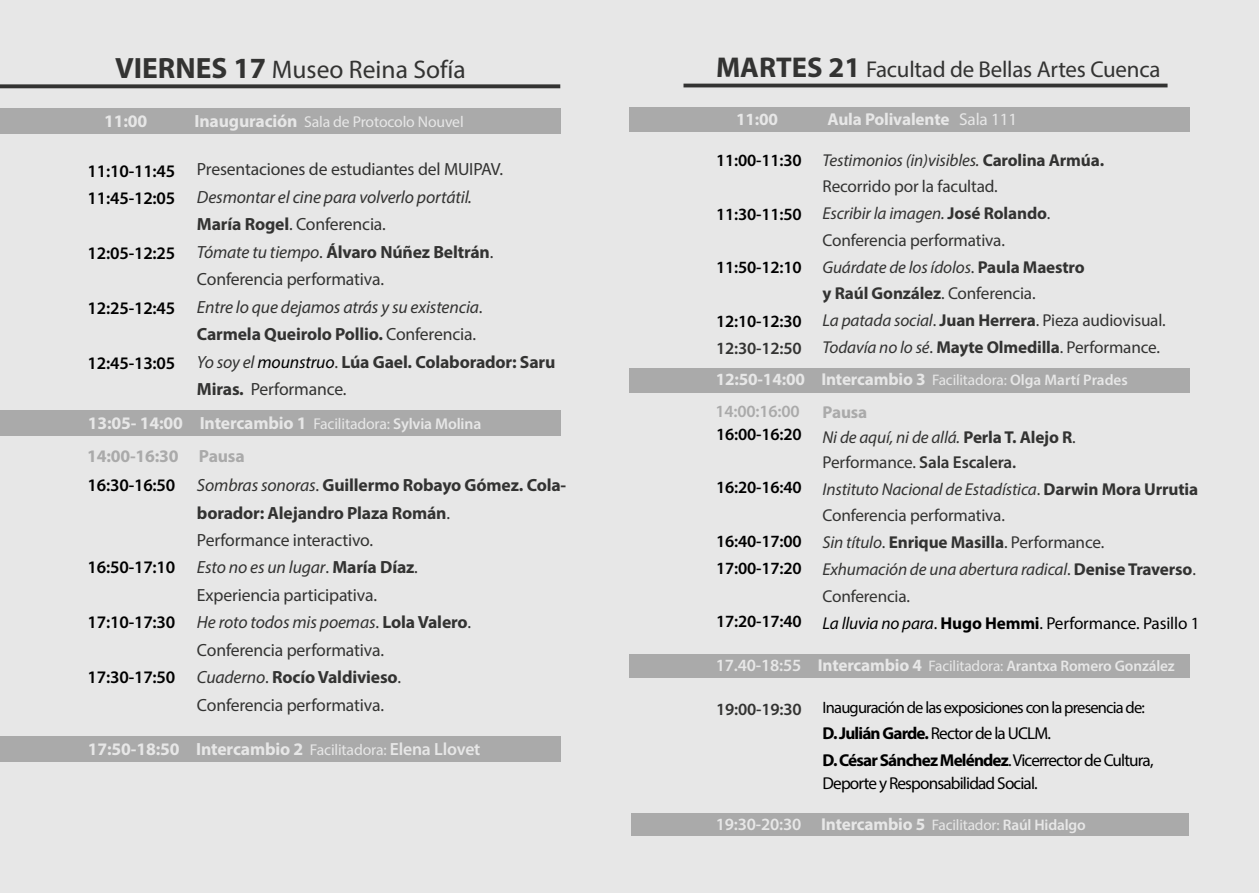
<style>
.page{position:relative;width:1259px;height:893px;background:#e7e7e7}
.page>*{position:absolute;margin:0;border:0;box-sizing:border-box;transform-origin:0 0}
.t1{font:25.5px "Myriad Pro";color:#333332}
.t2{font:22.95px "Myriad Pro";letter-spacing:-.01em;color:#333332}
.t3{font:17.7px/27.5px "Myriad Pro";letter-spacing:-.01em;color:#333332}
.t4{font:italic 17.7px/27.5px "Myriad Pro";letter-spacing:-.01em;color:#333332}
.t5{font:700 17.7px "Myriad Pro";letter-spacing:-.01em;color:#e7e7e7}
.t6{font:600 17.7px/27.5px "Myriad Pro";letter-spacing:-.01em;color:#000}
.t7{font:700 17.7px "Myriad Pro";letter-spacing:-.01em;color:#aaa}
.t8{font:italic 17.25px/26.8px "Myriad Pro";letter-spacing:-.01em;color:#333332}
.t9{font:17.25px/26.8px "Myriad Pro";letter-spacing:-.01em;color:#333332}
.t10{font:700 17.25px "Myriad Pro";letter-spacing:-.01em;color:#e7e7e7}
.t11{font:17.25px/26.8px "Myriad Pro";letter-spacing:-.05em;color:#000}
.t12{font:600 17.25px/26.8px "Myriad Pro";letter-spacing:-.01em;color:#000}
.t13{font:600 17.25px "Myriad Pro";letter-spacing:-.01em;color:#333332}
.t14{font:600 17.25px "Myriad Pro";letter-spacing:-.01em;color:#aaa}
.t15{font:16.5px "Myriad Pro";letter-spacing:-.05em;color:#000}
.t16{font:15.75px "Myriad Pro";letter-spacing:-.01em;color:#e7e7e7}
.t17{font:600 15.3px "Myriad Pro";letter-spacing:-.01em;color:#e7e7e7}
.s1{font-weight:700;font-size:29.4px}
.s2{font-weight:700;font-size:17.7px}
.s3{font-weight:700;font-style:normal}
.s4{font-style:normal}
.s5{color:#000}
.s6{font-weight:400;font-size:15.75px}
.s7{font-weight:600;font-size:15.75px}
.s8{font-style:italic}
.s9{font-weight:700}
.s10{font-weight:600}
.s11{font-weight:700;font-size:28.65px}
.s12{font-weight:400}
.s13{font-weight:400;font-size:15.3px}
.s14{font-weight:600;font-size:15.3px}
.s15{font-weight:700;font-style:normal;color:#aaa}
.s16{font-weight:600;font-style:normal}
.s17{font-style:normal;color:#000}
.s18{font-weight:700;font-style:normal;color:#000}
.s19{font-size:17.25px}
.s20{font-weight:700;font-size:17.25px}
</style>
<div class="page">
<div style="left:0;top:109px;width:560px;height:25px;background:#aaa"></div>
<div style="left:0;top:736px;width:560px;height:25px;background:#aaa"></div>
<div style="left:0;top:411px;width:560px;height:25px;background:#aaa"></div>
<svg style="left:0;top:84px;width:560px;height:4px;fill:#333332"></svg>
<div style="left:629px;top:368px;width:561px;height:24px;background:#aaa"></div>
<div style="left:629px;top:655px;width:561px;height:23px;background:#aaa"></div>
<div style="left:629px;top:107px;width:561px;height:25px;background:#aaa"></div>
<div style="left:631px;top:813px;width:558px;height:23px;background:#aaa"></div>
<hr style="left:683px;top:84px;width:484px;height:3px;background:#333332">
<h1 class="t1" style="left:115px;top:54px;width:352px"><span class="s1">VIERNES 17</span> Museo Reina Sofía</h1>
<p class="t5" style="left:104px;top:109px;width:45px">11:00</p>
<p class="t16" style="left:194px;top:112px;width:271px"><span class="s2">Inauguración</span> Sala de Protocolo Nouvel</p>
<p class="t6" style="left:87px;top:157px;width:89px">11:10-11:45<br>11:45-12:05</p>
<p class="t6" style="left:87px;top:239px;width:89px">12:05-12:25</p>
<p class="t6" style="left:87px;top:294px;width:89px">12:25-12:45</p>
<p class="t6" style="left:87px;top:349px;width:89px">12:45-13:05</p>
<p class="t3" style="left:197px;top:155px;width:308px">Presentaciones de estudiantes del MUIPAV.</p>
<p class="t4" style="left:197px;top:183px;width:360px">Desmontar el cine para volverlo portátil.<br><span class="s3">María Rogel</span><span class="s4">. Conferencia.<br></span>Tómate tu tiempo<span class="s4">.</span> <span class="s3">Álvaro Núñez Beltrán</span><span class="s4">.<br>Conferencia performativa.<br></span>Entre lo que dejamos atrás y su existencia<span class="s4">.<br></span><span class="s3">Carmela Queirolo Pollio.</span> <span class="s4">Conferencia.<br></span>Yo soy el <span class="s5">mounstruo</span><span class="s4">.</span> <span class="s3">Lúa Gael. Colaborador: Saru Miras.</span> <span class="s4">Performance.</span></p>
<p class="t5" style="left:88px;top:411px;width:395px">13:05- 14:00 Intercambio 1 <span class="s6">Facilitadora:</span> <span class="s7">Sylvia Molina</span></p>
<p class="t7" style="left:87px;top:445px;width:159px">14:00-16:30 Pausa</p>
<p class="t6" style="left:87px;top:471px;width:89px">16:30-16:50</p>
<p class="t6" style="left:87px;top:553px;width:89px">16:50-17:10</p>
<p class="t6" style="left:87px;top:608px;width:89px">17:10-17:30</p>
<p class="t6" style="left:87px;top:663px;width:89px">17:30-17:50</p>
<p class="t3" style="left:197px;top:471px;width:371px"><span class="s8">Sombras sonoras</span>. <span class="s9">Guillermo Robayo Gómez. Cola&shy;borador: Alejandro Plaza Román</span>.<br>Performance interactivo.<br><span class="s8">Esto no es un lugar</span>. <span class="s9">María Díaz</span>.<br>Experiencia participativa.<br><span class="s8">He roto todos mis poemas</span>. <span class="s9">Lola Valero</span>.<br>Conferencia performativa.<br><span class="s8">Cuaderno</span>. <span class="s9">Rocío Valdivieso</span>.<br>Conferencia performativa.</p>
<p class="t5" style="left:88px;top:737px;width:394px">17:50-18:50 Intercambio 2 <span class="s6">Facilitadora:</span> <span class="s10">Elena Llovet</span></p>
<p class="t2" style="left:716px;top:55px;width:446px"><span class="s11">MARTES 21</span> Facultad de Bellas Artes Cuenca</p>
<p class="t10" style="left:736px;top:108px;width:44px">11:00</p>
<p class="t10" style="left:827px;top:108px;width:191px">Aula Polivalente <span class="s12">Sala 111</span></p>
<p class="t12" style="left:716px;top:147px;width:87px">11:00-11:30</p>
<p class="t12" style="left:716px;top:200px;width:87px">11:30-11:50</p>
<p class="t12" style="left:716px;top:254px;width:87px">11:50-12:10</p>
<p class="t12" style="left:716px;top:307px;width:87px">12:10-12:30</p>
<p class="t13" style="left:716px;top:337px;width:87px">12:30-12:50</p>
<p class="t9" style="left:822px;top:146px;width:345px"><span class="s8">Testimonios (in)visibles.</span> <span class="s9">Carolina Armúa.<br></span>Recorrido por la facultad.<br><span class="s8">Escribir la imagen.</span> <span class="s9">José Rolando</span>.<br>Conferencia performativa.<br><span class="s8">Guárdate de los ídolos</span>. <span class="s9">Paula Maestro<br>y Raúl González</span>. Conferencia.<br><span class="s8">La patada social</span>. <span class="s9">Juan Herrera</span>. Pieza audiovisual.<br><span class="s8">Todavía no lo sé</span>. <span class="s9">Mayte Olmedilla</span>. Performance.</p>
<p class="t10" style="left:716px;top:368px;width:414px">12:50-14:00 Intercambio 3 <span class="s13">Facilitadora:</span> <span class="s14">Olga Martí Prades</span></p>
<p class="t14" style="left:715px;top:401px;width:86px">14:00:16:00</p>
<p class="t12" style="left:716px;top:420px;width:87px">16:00-16:20</p>
<p class="t12" style="left:716px;top:474px;width:87px">16:20-16:40</p>
<p class="t12" style="left:716px;top:527px;width:87px">16:40-17:00<br>17:00-17:20</p>
<p class="t12" style="left:716px;top:608px;width:87px">17:20-17:40</p>
<p class="t8" style="left:822px;top:400px;width:255px;line-height:24.9px"><span class="s15">Pausa<br></span>Ni de aquí, ni de allá. <span class="s3">Perla T. Alejo R</span><span class="s4">.<br>Performance.</span> <span class="s16">Sala Escalera.</span></p>
<p class="t8" style="left:822px;top:475px;width:378px">Instituto Nacional de Estadística<span class="s4">.</span> <span class="s3">Darwin Mora Urrutia </span><span class="s4">Conferencia performativa.<br></span>Sin título<span class="s4">.</span> <span class="s3">Enrique Masilla</span><span class="s4">. Performance.<br></span>Exhumación de una abertura radical<span class="s4">.</span> <span class="s3">Denise Traverso</span><span class="s4">.<br>Conferencia.<br></span><span class="s5">La lluvia no para</span><span class="s17">.</span> <span class="s18">Hugo Hemmi</span><span class="s17">. Performance. Pasillo 1</span></p>
<p class="t17" style="left:716px;top:656px;width:460px"><span class="s19">17.40-18:55</span> <span class="s20">Intercambio 4</span> <span class="s12">Facilitadora:</span> Arantxa Romero González</p>
<p class="t13" style="left:716px;top:699px;width:87px">19:00-19:30</p>
<p class="t15" style="left:822px;top:697px;width:324px">Inauguración de las exposiciones con la presencia de:</p>
<p class="t11" style="left:822px;top:720px;width:332px"><span class="s9">D. Julián Garde.</span> Rector de la UCLM.<br><span class="s9">D. César Sánchez Meléndez</span>. Vicerrector de Cultura,</p>
<p class="t11" style="left:822px;top:770px;width:217px">Deporte y Responsabilidad Social.</p>
<p class="t10" style="left:716px;top:813px;width:371px"><span class="s10">19:30-20:30</span> Intercambio 5 <span class="s13">Facilitador:</span> <span class="s14">Raúl Hidalgo</span></p>
</div>
